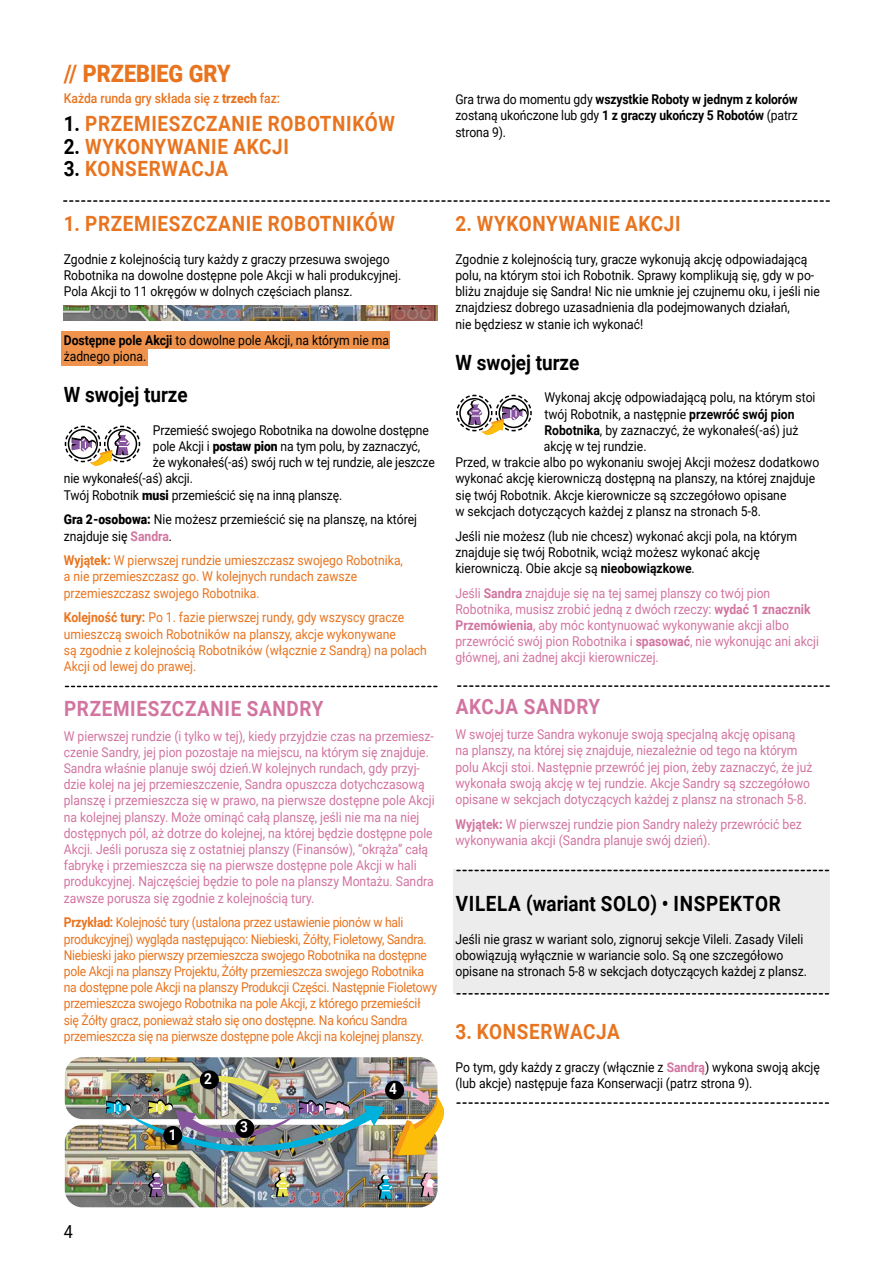
<style>
.page{position:relative;width:893px;height:1263px;background:#fff}
.page>*{position:absolute;margin:0;border:0;box-sizing:border-box;transform-origin:0 0}
.t1{font:900 24px "Roboto";color:#e8741f;scale:.9 1}
.t2{font:700 21px "Roboto";letter-spacing:.035em;color:#e8741f;scale:.9 1}
.t3{font:700 21px "Roboto";letter-spacing:.035em;color:#d274a0;scale:.9 1}
.t4{font:700 21px "Roboto";letter-spacing:.035em;color:#000;scale:.9 1}
.t5{font:700 21px "Roboto";color:#000;scale:.9 1}
.t6{font:18px "Roboto";color:#000;scale:.9 1}
.t7{font:700 15.15px "Roboto";color:#fff;scale:.9 1}
.t8{font:13.5px/16.2px "Roboto";color:#000;scale:.9 1}
.t9{font:13.5px/16.2px "Roboto";color:#d274a0;scale:.9 1}
.t10{font:13.5px/16.2px "Roboto";letter-spacing:-.02em;color:#e8741f;scale:.9 1}
.t11{font:13.5px/16.2px "Roboto";color:#e8741f;scale:.9 1}
.t12{font:500 13.5px "Roboto";color:#e8741f;scale:.9 1}
.s1{font-weight:700}
.s2{font-weight:900}
.s3{color:#000}
.s4{font-weight:700;color:#d274a0}
</style>
<div class="page">
<div style="left:453px;top:870px;width:376px;height:124px;background:#ececec"></div>
<div style="left:61px;top:349px;width:86px;height:17px;background:#ee924c"></div>
<div style="left:61px;top:332px;width:328px;height:17px;background:#ee924c"></div>
<svg style="left:64px;top:200px;width:765px;height:2px"></svg>
<svg style="left:457px;top:993px;width:371px;height:1px"></svg>
<svg style="left:457px;top:870px;width:371px;height:1px"></svg>
<svg style="left:457px;top:1102px;width:371px;height:2px"></svg>
<img style="left:65px;top:1057px;width:41px;height:62px">
<img style="left:65px;top:1125px;width:370px;height:82px">
<img style="left:64px;top:305px;width:373px;height:16px">
<svg style="left:65px;top:686px;width:372px;height:1px"></svg>
<svg style="left:458px;top:685px;width:371px;height:2px"></svg>
<svg style="left:64px;top:425px;width:77px;height:41px"></svg>
<svg style="left:456px;top:394px;width:76px;height:41px"></svg>
<img style="left:106px;top:1057px;width:338px;height:142px">
<p class="t1" style="left:64px;top:56px;width:187px"><span class="s1">//</span> PRZEBIEG GRY</p>
<p class="t12" style="left:64px;top:89px;width:242px">Każda runda gry składa się z <span class="s2">trzech</span> faz:</p>
<p class="t2" style="left:64px;top:109px;width:370px"><span class="s3">1.</span> PRZEMIESZCZANIE ROBOTNIKÓW</p>
<p class="t2" style="left:64px;top:132px;width:252px"><span class="s3">2.</span> WYKONYWANIE AKCJI</p>
<p class="t2" style="left:64px;top:154px;width:184px"><span class="s3">3.</span> KONSERWACJA</p>
<p class="t8" style="left:455px;top:91px;width:382px;text-align:justify">Gra trwa do momentu gdy <span class="s1">wszystkie Roboty w jednym z kolorów </span>zostaną ukończone lub gdy <span class="s1">1 z graczy ukończy 5 Robotów</span> (patrz strona 9).</p>
<p class="t2" style="left:64px;top:209px;width:370px">1. PRZEMIESZCZANIE ROBOTNIKÓW</p>
<p class="t8" style="left:64px;top:250px;width:376px">Zgodnie z kolejnością tury każdy z graczy przesuwa swojego<br>Robotnika na dowolne dostępne pole Akcji w hali produkcyjnej.<br>Pola Akcji to 11 okręgów w dolnych częściach plansz.</p>
<p class="t8" style="left:64px;top:331px;width:363px"><span class="s1">Dostępne pole Akcji</span> to dowolne pole Akcji, na którym nie ma żadnego piona.</p>
<p class="t5" style="left:64px;top:380px;width:139px">W swojej turze</p>
<p class="t8" style="left:153px;top:421px;width:308px">Przemieść swojego Robotnika na dowolne dostępne</p>
<p class="t8" style="left:153px;top:438px;width:298px">pole Akcji i <span class="s2">postaw pion</span> na tym polu, by zaznaczyć,</p>
<p class="t8" style="left:153px;top:454px;width:315px">że wykonałeś(-aś) swój ruch w tej rundzie, ale jeszcze</p>
<p class="t8" style="left:64px;top:470px;width:145px">nie wykonałeś(-aś) akcji.</p>
<p class="t8" style="left:64px;top:486px;width:311px">Twój Robotnik <span class="s2">musi</span> przemieścić się na inną planszę.</p>
<p class="t8" style="left:64px;top:511px;width:394px"><span class="s2">Gra 2-osobowa:</span> Nie możesz przemieścić się na planszę, na której znajduje się <span class="s4">Sandra</span>.</p>
<p class="t11" style="left:64px;top:552px;width:378px"><span class="s1">Wyjątek:</span> W pierwszej rundzie umieszczasz swojego Robotnika, a nie przemieszczasz go. W kolejnych rundach zawsze przemieszczasz swojego Robotnika.</p>
<p class="t11" style="left:64px;top:609px;width:405px"><span class="s1">Kolejność tury:</span> Po 1. fazie pierwszej rundy, gdy wszyscy gracze umieszczą swoich Robotników na planszy, akcje wykonywane<br>są zgodnie z kolejnością Robotników (włącznie z Sandrą) na polach Akcji od lewej do prawej.</p>
<p class="t3" style="left:64px;top:694px;width:290px">PRZEMIESZCZANIE SANDRY</p>
<p class="t9" style="left:64px;top:727px;width:414px">W pierwszej rundzie (i tylko w tej), kiedy przyjdzie czas na przemiesz&shy;czenie Sandry, jej pion pozostaje na miejscu, na którym się znajduje.<br>Sandra właśnie planuje swój dzień.W kolejnych rundach, gdy przyj&shy;dzie kolej na jej przemieszczenie, Sandra opuszcza dotychczasową planszę i przemieszcza się w prawo, na pierwsze dostępne pole Akcji na kolejnej planszy. Może ominąć całą planszę, jeśli nie ma na niej dostępnych pól, aż dotrze do kolejnej, na której będzie dostępne pole Akcji. Jeśli porusza się z ostatniej planszy (Finansów), “okrąża” całą fabrykę i przemieszcza się na pierwsze dostępne pole Akcji w hali produkcyjnej. Najczęściej będzie to pole na planszy Montażu. Sandra zawsze porusza się zgodnie z kolejnością tury.</p>
<p class="t10" style="left:64px;top:914px;width:416px"><span class="s1">Przykład:</span> Kolejność tury (ustalona przez ustawienie pionów w hali produkcyjnej) wygląda następująco: Niebieski, Żółty, Fioletowy, Sandra.<br>Niebieski jako pierwszy przemieszcza swojego Robotnika na dostępne pole Akcji na planszy Projektu, Żółty przemieszcza swojego Robotnika na dostępne pole Akcji na planszy Produkcji Części. Następnie Fioletowy przemieszcza swojego Robotnika na pole Akcji, z którego przemieścił się Żółty gracz, ponieważ stało się ono dostępne. Na końcu Sandra przemieszcza się na pierwsze dostępne pole Akcji na kolejnej planszy.</p>
<p class="t2" style="left:455px;top:209px;width:252px">2. WYKONYWANIE AKCJI</p>
<p class="t8" style="left:455px;top:250px;width:406px">Zgodnie z kolejnością tury, gracze wykonują akcję odpowiadającą polu, na którym stoi ich Robotnik. Sprawy komplikują się, gdy w po&shy;bliżu znajduje się Sandra! Nic nie umknie jej czujnemu oku, i jeśli nie znajdziesz dobrego uzasadnienia dla podejmowanych działań,<br>nie będziesz w stanie ich wykonać!</p>
<p class="t5" style="left:455px;top:348px;width:139px">W swojej turze</p>
<p class="t8" style="left:544px;top:389px;width:303px">Wykonaj akcję odpowiadającą polu, na którym stoi twój Robotnik, a następnie <span class="s1">przewróć swój pion Robotnika</span>, by zaznaczyć, że wykonałeś(-aś) już akcję w tej rundzie.</p>
<p class="t8" style="left:455px;top:454px;width:406px">Przed, w trakcie albo po wykonaniu swojej Akcji możesz dodatkowo wykonać akcję kierowniczą dostępną na planszy, na której znajduje się twój Robotnik. Akcje kierownicze są szczegółowo opisane<br>w sekcjach dotyczących każdej z plansz na stronach 5-8.</p>
<p class="t8" style="left:455px;top:527px;width:381px">Jeśli nie możesz (lub nie chcesz) wykonać akcji pola, na którym znajduje się twój Robotnik, wciąż możesz wykonać akcję kierowniczą. Obie akcje są <span class="s1">nieobowiązkowe</span>.</p>
<p class="t9" style="left:455px;top:584px;width:405px">Jeśli <span class="s1">Sandra</span> znajduje się na tej samej planszy co twój pion Robotnika, musisz zrobić jedną z dwóch rzeczy: <span class="s1">wydać 1 znacznik Przemówienia</span>, aby móc kontynuować wykonywanie akcji albo przewrócić swój pion Robotnika i <span class="s1">spasować</span>, nie wykonując ani akcji głównej, ani żadnej akcji kierowniczej.</p>
<p class="t3" style="left:456px;top:692px;width:162px">AKCJA SANDRY</p>
<p class="t9" style="left:455px;top:726px;width:398px">W swojej turze Sandra wykonuje swoją specjalną akcję opisaną<br>na planszy, na której się znajduje, niezależnie od tego na którym polu Akcji stoi. Następnie przewróć jej pion, żeby zaznaczyć, że już wykonała swoją akcję w tej rundzie. Akcje Sandry są szczegółowo opisane w sekcjach dotyczących każdej z plansz na stronach 5-8.</p>
<p class="t9" style="left:455px;top:815px;width:386px"><span class="s1">Wyjątek</span><span class="s2">:</span> W pierwszej rundzie pion Sandry należy przewrócić bez wykonywania akcji (Sandra planuje swój dzień).</p>
<p class="t4" style="left:456px;top:889px;width:363px">VILELA (wariant SOLO) • INSPEKTOR</p>
<p class="t8" style="left:455px;top:930px;width:392px">Jeśli nie grasz w wariant solo, zignoruj sekcje Vileli. Zasady Vileli obowiązują wyłącznie w wariancie solo. Są one szczegółowo opisane na stronach 5-8 w sekcjach dotyczących każdej z plansz.</p>
<p class="t2" style="left:455px;top:1017px;width:184px">3. KONSERWACJA</p>
<p class="t8" style="left:455px;top:1058px;width:406px">Po tym, gdy każdy z graczy (włącznie z <span class="s4">Sandrą</span>) wykona swoją akcję</p>
<p class="t7" style="left:204px;top:1068px;width:10px">2</p>
<p class="t8" style="left:455px;top:1074px;width:331px">(lub akcje) następuje faza Konserwacji (patrz strona 9).</p>
<p class="t7" style="left:240px;top:1116px;width:10px">3</p>
<p class="t7" style="left:389px;top:1078px;width:10px">4</p>
<p class="t7" style="left:169px;top:1124px;width:10px">1</p>
<p class="t6" style="left:64px;top:1219px;width:12px">4</p>
</div>
